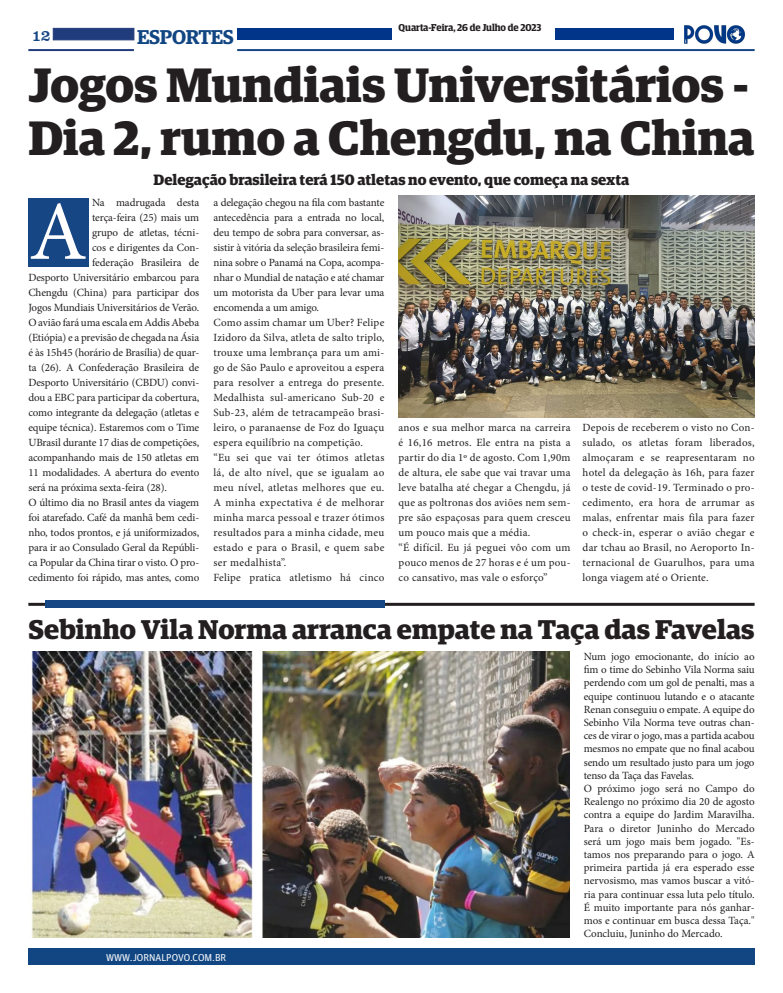
<style>
.page{position:relative;width:783px;height:993px;background:#fff}
.page>*{position:absolute;margin:0;border:0;box-sizing:border-box;transform-origin:0 0}
.t1{font:83.8px "Minion Pro";color:#fff}
.t2{font:700 48.3px "Guardian Egyptian";color:#231f20}
.t3{font:700 27.1px "Guardian Egyptian";color:#231f20}
.t4{font:600 20px "Guardian Egyptian";letter-spacing:-.02em;color:#114683}
.t5{font:16px "Clarendon BT";color:#174685}
.t6{font:700 15px "Guardian Egyptian";color:#231f20}
.t7{font:11px/15px "Minion Pro";letter-spacing:-.01em;color:#231f20;text-align:justify}
.t8{font:11px "Minion Pro";letter-spacing:.02em;color:#231f20}
.t9{font:600 10px "Guardian Egyptian Display";color:#231f20}
.t10{font:10px "Guardian Agate Sans G1 D Regular";color:#fff}
</style>
<div class="page">
<img style="left:684px;top:25px;width:62px;height:19px">
<div style="left:53px;top:28px;width:81px;height:12px;background:#203c7d;border:1px solid #203c7d"></div>
<hr style="left:28px;top:49px;width:106px;height:2px;background:#203c7d">
<div style="left:28px;top:947px;width:726px;height:17px;background:#114683"></div>
<div style="left:237px;top:28px;width:154px;height:12px;background:#003589"></div>
<hr style="left:237px;top:49px;width:517px;height:2px;background:#174685">
<div style="left:555px;top:28px;width:119px;height:12px;background:#003589"></div>
<div style="left:28px;top:198px;width:61px;height:68px;background:#174685"></div>
<hr style="left:28px;top:602px;width:726px;height:3px;background:#231f20">
<div style="left:45px;top:600px;width:339px;height:7px;background:#174685"></div>
<img style="left:398px;top:195px;width:356px;height:222px">
<img style="left:31px;top:651px;width:538px;height:285px">
<h3 class="t5" style="left:31px;top:25px;width:21px">12</h3>
<h3 class="t4" style="left:137px;top:22px;width:98px">ESPORTES</h3>
<p class="t9" style="left:398px;top:22px;width:144px">Quarta-Feira, 26 de Julho de 2023</p>
<p class="t2" style="left:28px;top:48px;width:721px">Jogos Mundiais Universitários -</p>
<p class="t2" style="left:28px;top:101px;width:727px">Dia 2, rumo a Chengdu, na China</p>
<p class="t6" style="left:153px;top:169px;width:477px">Delegação brasileira terá 150 atletas no evento, que começa na sexta</p>
<p class="t7" style="left:92px;top:195px;width:109px">Na madrugada desta</p>
<p class="t7" style="left:92px;top:210px;width:109px">terça-feira (25) mais um</p>
<p class="t7" style="left:92px;top:225px;width:109px">grupo de atletas, técni-</p>
<p class="t7" style="left:92px;top:240px;width:109px">cos e dirigentes da Con-</p>
<p class="t7" style="left:92px;top:255px;width:109px">federação Brasileira de</p>
<p class="t7" style="left:28px;top:270px;width:172px">Desporto Universitário embarcou para</p>
<p class="t7" style="left:28px;top:285px;width:172px">Chengdu (China) para participar dos</p>
<p class="t7" style="left:28px;top:300px;width:172px">Jogos Mundiais Universitários de Verão.</p>
<p class="t7" style="left:28px;top:315px;width:172px">O avião fará uma escala em Addis Abeba</p>
<p class="t7" style="left:28px;top:330px;width:172px">(Etiópia) e a previsão de chegada na Ásia</p>
<p class="t7" style="left:28px;top:345px;width:172px">é às 15h45 (horário de Brasília) de quar-</p>
<p class="t7" style="left:28px;top:360px;width:172px">ta (26). A Confederação Brasileira de</p>
<p class="t7" style="left:28px;top:375px;width:172px">Desporto Universitário (CBDU) convi-</p>
<p class="t7" style="left:28px;top:390px;width:172px">dou a EBC para participar da cobertura,</p>
<p class="t7" style="left:28px;top:405px;width:172px">como integrante da delegação (atletas e</p>
<p class="t7" style="left:28px;top:420px;width:172px">equipe técnica). Estaremos com o Time</p>
<p class="t7" style="left:28px;top:435px;width:172px">UBrasil durante 17 dias de competições,</p>
<p class="t7" style="left:28px;top:450px;width:172px">acompanhando mais de 150 atletas em</p>
<p class="t7" style="left:28px;top:465px;width:172px">11 modalidades. A abertura do evento</p>
<p class="t7" style="left:28px;top:480px;width:140px">será na próxima sexta-feira (28).</p>
<p class="t7" style="left:28px;top:495px;width:172px">O último dia no Brasil antes da viagem foi atarefado. Café da manhã bem cedi&shy;nho, todos prontos, e já uniformizados, para ir ao Consulado Geral da Repúbli&shy;ca Popular da China tirar o visto. O pro&shy;cedimento foi rápido, mas antes, como</p>
<p class="t1" style="left:29px;top:176px;width:59px">A</p>
<p class="t7" style="left:213px;top:195px;width:172px">a delegação chegou na fila com bastante antecedência para a entrada no local, deu tempo de sobra para conversar, as&shy;sistir à vitória da seleção brasileira femi&shy;nina sobre o Panamá na Copa, acompa&shy;nhar o Mundial de natação e até chamar um motorista da Uber para levar uma encomenda a um amigo.</p>
<p class="t7" style="left:213px;top:315px;width:172px">Como assim chamar um Uber? Felipe Izidoro da Silva, atleta de salto triplo, trouxe uma lembrança para um ami&shy;go de São Paulo e aproveitou a espera para resolver a entrega do presente.<br>Medalhista sul-americano Sub-20 e Sub-23, além de tetracampeão brasi&shy;leiro, o paranaense de Foz do Iguaçu espera equilíbrio na competição.</p>
<p class="t7" style="left:213px;top:450px;width:172px">“Eu sei que vai ter ótimos atletas lá, de alto nível, que se igualam ao meu nível, atletas melhores que eu.<br>A minha expectativa é de melhorar minha marca pessoal e trazer ótimos resultados para a minha cidade, meu estado e para o Brasil, e quem sabe ser medalhista”.</p>
<p class="t8" style="left:213px;top:570px;width:172px">Felipe pratica atletismo há cinco</p>
<p class="t7" style="left:398px;top:420px;width:173px">anos e sua melhor marca na carreira é 16,16 metros. Ele entra na pista a partir do dia 1º de agosto. Com 1,90m de altura, ele sabe que vai travar uma leve batalha até chegar a Chengdu, já que as poltronas dos aviões nem sem&shy;pre são espaçosas para quem cresceu um pouco mais que a média.</p>
<p class="t7" style="left:398px;top:540px;width:173px">“É difícil. Eu já peguei vôo com um pouco menos de 27 horas e é um pou&shy;co cansativo, mas vale o esforço”</p>
<p class="t7" style="left:582px;top:420px;width:173px">Depois de receberem o visto no Con&shy;sulado, os atletas foram liberados, almoçaram e se reapresentaram no hotel da delegação às 16h, para fazer o teste de covid-19. Terminado o pro&shy;cedimento, era hora de arrumar as malas, enfrentar mais fila para fazer o check-in, esperar o avião chegar e dar tchau ao Brasil, no Aeroporto In&shy;ternacional de Guarulhos, para uma longa viagem até o Oriente.</p>
<p class="t3" style="left:28px;top:608px;width:727px">Sebinho Vila Norma arranca empate na Taça das Favelas</p>
<p class="t10" style="left:106px;top:949px;width:122px">WWW.JORNALPOVO.COM.BR</p>
<p class="t7" style="left:583px;top:649px;width:172px;line-height:13.2px">Num jogo emocionante, do início ao fim o time do Sebinho Vila Norma saiu perdendo com um gol de penalti, mas a equipe continuou lutando e o atacante Renan conseguiu o empate. A equipe do Sebinho Vila Norma teve outras chan&shy;ces de virar o jogo, mas a partida acabou mesmos no empate que no final acabou sendo um resultado justo para um jogo tenso da Taça das Favelas.</p>
<p class="t7" style="left:583px;top:781px;width:172px;line-height:13.2px">O próximo jogo será no Campo do Realengo no próximo dia 20 de agosto contra a equipe do Jardim Maravilha.<br>Para o diretor Juninho do Mercado será um jogo mais bem jogado. "Es&shy;tamos nos preparando para o jogo. A primeira partida já era esperado esse nervosismo, mas vamos buscar a vitó&shy;ria para continuar essa luta pelo título.<br>É muito importante para nós ganhar&shy;mos e continuar em busca dessa Taça." Concluiu, Juninho do Mercado.</p>
</div>
